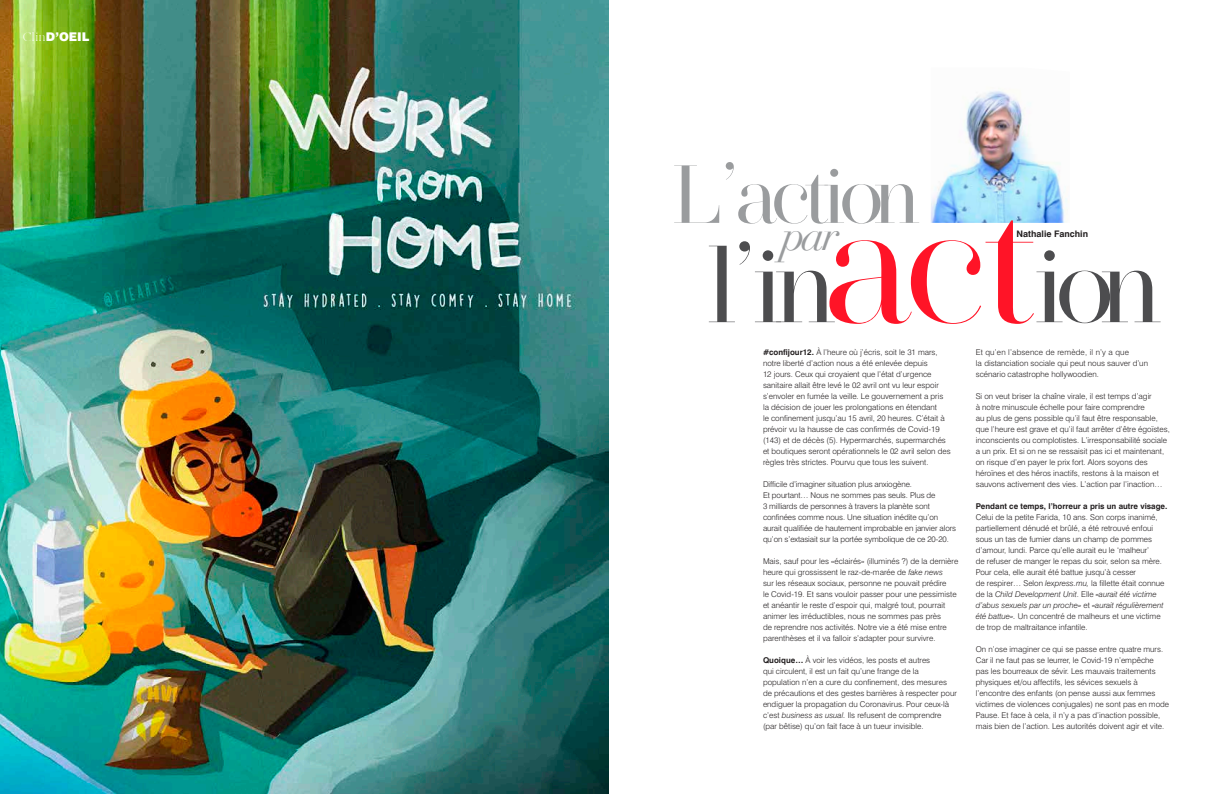
<style>
.page{position:relative;width:1214px;height:794px;background:#fff}
.page>*{position:absolute;margin:0;border:0;box-sizing:border-box;transform-origin:0 0}
.t1{font:109.1px "MADESAONARA2";color:#4d4d4f}
.t2{font:82.1px "MADESAONARA2";letter-spacing:.01em;color:#9a9c9e}
.t3{font:italic 43.5px "Didot";color:#9a9c9e}
.t4{font:900 12px "Swiss 721 BT";color:#fff}
.t5{font:700 9px "Swiss 721 BT";color:#231f20}
.t6{font:300 8px/11px "Swiss 721 BT";color:#231f20}
.t7{font:700 8px "Swiss 721 BT";color:#231f20}
.s1{font-family:"MADE Canvas";font-weight:300}
.s2{font-size:173.5px;color:#ff1427}
.s3{font-weight:700}
.s4{font-style:italic}
</style>
<div class="page">
<img style="left:0;top:0;width:608px;height:794px">
<img style="left:931px;top:90px;width:138px;height:133px">
<h3 class="t4" style="left:23px;top:30px;width:68px"><span class="s1">Clin</span>D’OEIL</h3>
<h2 class="t2" style="left:677px;top:147px;width:241px">L’action</h2>
<h1 class="t1" style="left:712px;top:221px;width:446px">l’in<span class="s2">act</span>ion</h1>
<p class="t5" style="left:1016px;top:228px;width:73px">Nathalie Fanchin</p>
<h3 class="t3" style="left:782px;top:208px;width:59px">par</h3>
<p class="t6" style="left:763px;top:347px;width:189px"><span class="s3">#confijour12.</span> À l’heure où j’écris, soit le 31 mars, notre liberté d’action nous a été enlevée depuis<br>12 jours. Ceux qui croyaient que l’état d’urgence sanitaire allait être levé le 02 avril ont vu leur espoir s’envoler en fumée la veille. Le gouvernement a pris la décision de jouer les prolongations en étendant<br>le confinement jusqu’au 15 avril, 20 heures. C’était à prévoir vu la hausse de cas confirmés de Covid-19 (143) et de décès (5). Hypermarchés, supermarchés et boutiques seront opérationnels le 02 avril selon des règles très strictes. Pourvu que tous les suivent.</p>
<p class="t6" style="left:763px;top:479px;width:195px">Difficile d’imaginer situation plus anxiogène.<br>Et pourtant… Nous ne sommes pas seuls. Plus de<br>3 milliards de personnes à travers la planète sont confinées comme nous. Une situation inédite qu’on aurait qualifiée de hautement improbable en janvier alors qu’on s’extasiait sur la portée symbolique de ce 20-20.</p>
<p class="t6" style="left:763px;top:556px;width:197px">Mais, sauf pour les «éclairés» (illuminés ?) de la dernière heure qui grossissent le raz-de-marée de <span class="s4">fake news<br></span>sur les réseaux sociaux, personne ne pouvait prédire<br>le Covid-19. Et sans vouloir passer pour une pessimiste et anéantir le reste d’espoir qui, malgré tout, pourrait animer les irréductibles, nous ne sommes pas près<br>de reprendre nos activités. Notre vie a été mise entre parenthèses et il va falloir s’adapter pour survivre.</p>
<p class="t6" style="left:763px;top:655px;width:195px"><span class="s3">Quoique…</span> À voir les vidéos, les posts et autres<br>qui circulent, il est un fait qu’une frange de la population n’en a cure du confinement, des mesures de précautions et des gestes barrières à respecter pour endiguer la propagation du Coronavirus. Pour ceux-là c’est <span class="s4">business as usual.</span> Ils refusent de comprendre (par bêtise) qu’on fait face à un tueur invisible.</p>
<p class="t6" style="left:975px;top:347px;width:174px">Et qu’en l’absence de remède, il n’y a que<br>la distanciation sociale qui peut nous sauver d’un scénario catastrophe hollywoodien.</p>
<p class="t6" style="left:975px;top:391px;width:196px">Si on veut briser la chaîne virale, il est temps d’agir<br>à notre minuscule échelle pour faire comprendre<br>au plus de gens possible qu’il faut être responsable, que l’heure est grave et qu’il faut arrêter d’être égoïstes, inconscients ou complotistes. L’irresponsabilité sociale a un prix. Et si on ne se ressaisit pas ici et maintenant, on risque d’en payer le prix fort. Alors soyons des héroïnes et des héros inactifs, restons à la maison et sauvons activement des vies. L’action par l’inaction…</p>
<p class="t7" style="left:975px;top:501px;width:193px">Pendant ce temps, l’horreur a pris un autre visage.</p>
<p class="t6" style="left:975px;top:512px;width:190px">Celui de la petite Farida, 10 ans. Son corps inanimé, partiellement dénudé et brûlé, a été retrouvé enfoui sous un tas de fumier dans un champ de pommes d’amour, lundi. Parce qu’elle aurait eu le ‘malheur’<br>de refuser de manger le repas du soir, selon sa mère.<br>Pour cela, elle aurait été battue jusqu’à cesser<br>de respirer… Selon <span class="s4">lexpress.mu,</span> la fillette était connue de la <span class="s4">Child Development Unit</span>. Elle <span class="s4">«aurait été victime d’abus sexuels par un proche»</span> et <span class="s4">«aurait régulièrement été battue».</span> Un concentré de malheurs et une victime de trop de maltraitance infantile.</p>
<p class="t6" style="left:975px;top:644px;width:195px">On n’ose imaginer ce qui se passe entre quatre murs.<br>Car il ne faut pas se leurrer, le Covid-19 n’empêche<br>pas les bourreaux de sévir. Les mauvais traitements physiques et/ou affectifs, les sévices sexuels à l’encontre des enfants (on pense aussi aux femmes victimes de violences conjugales) ne sont pas en mode Pause. Et face à cela, il n’y a pas d’inaction possible, mais bien de l’action. Les autorités doivent agir et vite.</p>
</div>
